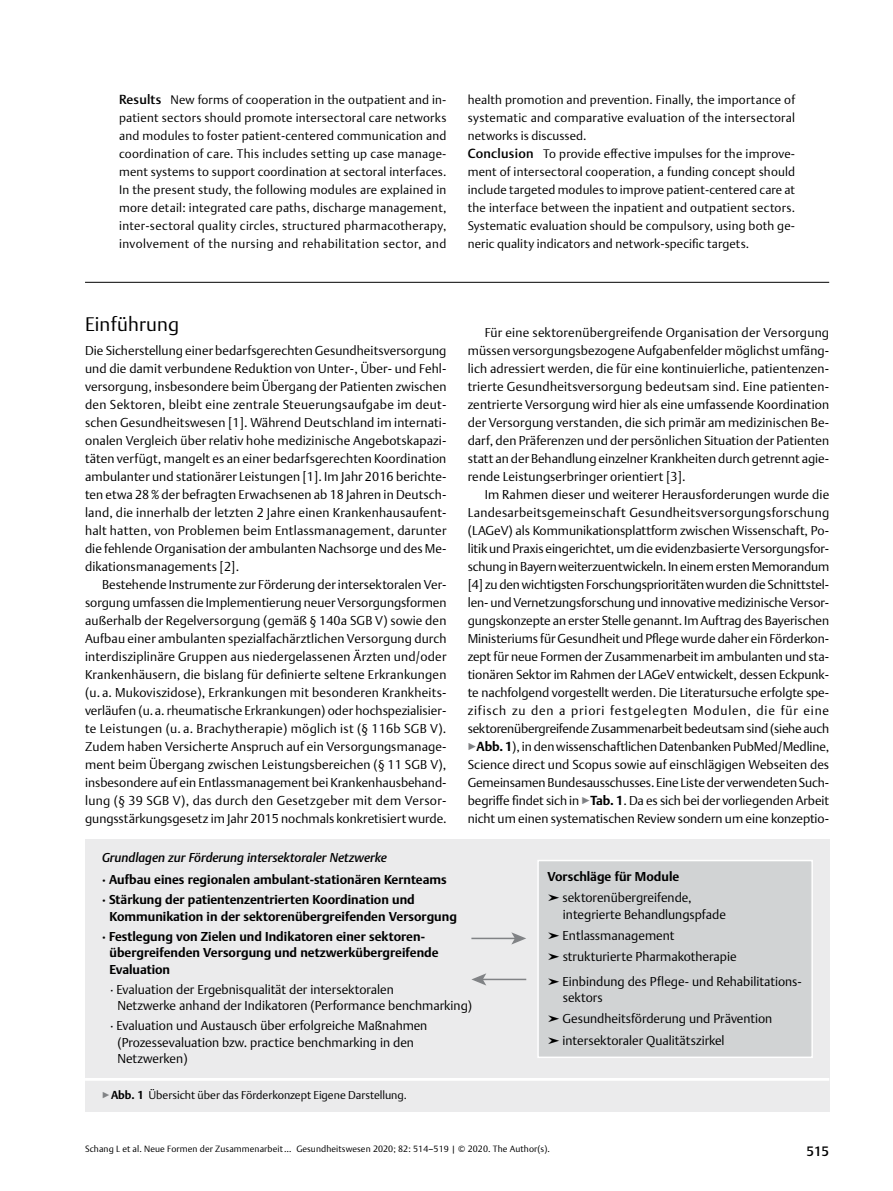
<style>
.page{position:relative;width:893px;height:1191px;background:#fff}
.page>*{position:absolute;margin:0;border:0;box-sizing:border-box;transform-origin:0 0}
.t1{font:300 19.5px "Thieme Argo 2011";letter-spacing:.01em;color:#000}
.t2{font:500 13.5px "Thieme Argo 2011";color:#000}
.t3{font:300 12.75px/18px "Thieme Argo 2011";color:#000}
.t4{font:700 12.75px/20.2px "Thieme Argo 2011";color:#000}
.t5{font:italic 500 12.75px "Thieme Argo 2011";color:#000}
.t6{font:300 12.3px/18px "Thieme Argo 2011";letter-spacing:.015em;color:#000;text-align:justify}
.t7{font:300 11.25px "Thieme Argo 2011";color:#000}
.t8{font:300 9px "Thieme Argo 2011";letter-spacing:.01em;color:#000}
.s1{font-weight:500;font-size:13.05px}
.s2{color:#808285}
.s3{font-weight:700}
</style>
<div class="page">
<hr style="left:85px;top:282px;width:744px;height:1px;background:#000">
<div style="left:85px;top:1077px;width:744px;height:34px;background:#ebebec"></div>
<hr style="left:85px;top:1077px;width:744px;height:3px;background:#fff">
<div style="left:85px;top:839px;width:744px;height:238px;background:#ebebec"></div>
<div style="left:537px;top:859px;width:276px;height:199px;background:#d1d3d4;border:2px solid #fff"></div>
<hr style="left:471px;top:937px;width:45px;height:2px;background:#808285">
<svg style="left:511px;top:932px;width:15px;height:12px"></svg>
<hr style="left:482px;top:978px;width:44px;height:2px;background:#808285">
<svg style="left:471px;top:973px;width:15px;height:12px"></svg>
<p class="t6" style="left:119px;top:90px;width:329px"><span class="s1">Results</span> New forms of cooperation in the outpatient and in&shy;patient sectors should promote intersectoral care networks and modules to foster patient-centered communication and coordination of care. This includes setting up case manage&shy;ment systems to support coordination at sectoral interfaces.<br>In the present study, the following modules are explained in more detail: integrated care paths, discharge management, inter-sectoral quality circles, structured pharmacotherapy, involvement of the nursing and rehabilitation sector, and</p>
<p class="t6" style="left:468px;top:90px;width:329px;text-align:left">health promotion and prevention. Finally, the importance of systematic and comparative evaluation of the intersectoral networks is discussed.<br><span class="s1">Conclusion</span> To provide effective impulses for the improve&shy;ment of intersectoral cooperation, a funding concept should include targeted modules to improve patient-centered care at the interface between the inpatient and outpatient sectors.<br>Systematic evaluation should be compulsory, using both ge&shy;neric quality indicators and network-specific targets.</p>
<h1 class="t1" style="left:85px;top:311px;width:96px">Einführung</h1>
<p class="t3" style="left:85px;top:341px;width:363px;text-align:justify">Die Sicherstellung einer bedarfsgerechten Gesundheitsversorgung und die damit verbundene Reduktion von Unter-, Über- und Fehl&shy;versorgung, insbesondere beim Übergang der Patienten zwischen den Sektoren, bleibt eine zentrale Steuerungsaufgabe im deut&shy;schen Gesundheitswesen [1]. Während Deutschland im internati&shy;onalen Vergleich über relativ hohe medizinische Angebotskapazi&shy;täten verfügt, mangelt es an einer bedarfsgerechten Koordination ambulanter und stationärer Leistungen [1]. Im Jahr 2016 berichte&shy;ten etwa 28% der befragten Erwachsenen ab 18 Jahren in Deutsch&shy;land, die innerhalb der letzten 2 Jahre einen Krankenhausaufent&shy;halt hatten, von Problemen beim Entlassmanagement, darunter die fehlende Organisation der ambulanten Nachsorge und des Me&shy;dikationsmanagements [2].</p>
<p class="t3" style="left:85px;top:575px;width:363px;text-align:justify;text-indent:17px">Bestehende Instrumente zur Förderung der intersektoralen Ver&shy;sorgung umfassen die Implementierung neuer Versorgungsformen außerhalb der Regelversorgung (gemäß § 140a SGB V) sowie den Aufbau einer ambulanten spezialfachärztlichen Versorgung durch interdisziplinäre Gruppen aus niedergelassenen Ärzten und/oder Krankenhäusern, die bislang für definierte seltene Erkrankungen (u. a. Mukoviszidose), Erkrankungen mit besonderen Krankheits&shy;verläufen (u. a. rheumatische Erkrankungen) oder hochspezialisier&shy;te Leistungen (u. a. Brachytherapie) möglich ist (§ 116b SGB V).<br>Zudem haben Versicherte Anspruch auf ein Versorgungsmanage&shy;ment beim Übergang zwischen Leistungsbereichen (§ 11 SGB V), insbesondere auf ein Entlassmanagement bei Krankenhausbehand&shy;lung (§ 39 SGB V), das durch den Gesetzgeber mit dem Versor&shy;gungsstärkungsgesetz im Jahr 2015 nochmals konkretisiert wurde.</p>
<p class="t3" style="left:468px;top:323px;width:363px;text-align:justify;text-indent:17px">Für eine sektorenübergreifende Organisation der Versorgung müssen versorgungsbezogene Aufgabenfelder möglichst umfäng&shy;lich adressiert werden, die für eine kontinuierliche, patientenzen&shy;trierte Gesundheitsversorgung bedeutsam sind. Eine patienten&shy;zentrierte Versorgung wird hier als eine umfassende Koordination der Versorgung verstanden, die sich primär am medizinischen Be&shy;darf, den Präferenzen und der persönlichen Situation der Patienten statt an der Behandlung einzelner Krankheiten durch getrennt agie&shy;rende Leistungserbringer orientiert [3].</p>
<p class="t3" style="left:468px;top:485px;width:363px;text-align:justify;text-indent:17px">Im Rahmen dieser und weiterer Herausforderungen wurde die Landesarbeitsgemeinschaft Gesundheitsversorgungsforschung (LAGeV) als Kommunikationsplattform zwischen Wissenschaft, Po&shy;litik und Praxis eingerichtet, um die evidenzbasierte Versorgungsfor&shy;schung in Bayern weiterzuentwickeln. In einem ersten Memorandum [4] zu den wichtigsten Forschungsprioritäten wurden die Schnittstel&shy;len- und Vernetzungsforschung und innovative medizinische Versor&shy;gungskonzepte an erster Stelle genannt. Im Auftrag des Bayerischen Ministeriums für Gesundheit und Pflege wurde daher ein Förderkon&shy;zept für neue Formen der Zusammenarbeit im ambulanten und sta&shy;tionären Sektor im Rahmen der LAGeV entwickelt, dessen Eckpunk&shy;te nachfolgend vorgestellt werden. Die Literatursuche erfolgte spe&shy;zifisch zu den a priori festgelegten Modulen, die für eine sektorenübergreifende Zusammenarbeit bedeutsam sind (siehe auch <span class="s2">▶</span><span class="s3">Abb. 1</span>), in den wissenschaftlichen Datenbanken PubMed/Medline, Science direct und Scopus sowie auf einschlägigen Webseiten des Gemeinsamen Bundesausschusses. Eine Liste der verwendeten Such&shy;begriffe findet sich in <span class="s2">▶</span><span class="s3">Tab. 1</span>. Da es sich bei der vorliegenden Arbeit nicht um einen systematischen Review sondern um eine konzeptio-</p>
<p class="t5" style="left:102px;top:849px;width:286px">Grundlagen zur Förderung intersektoraler Netzwerke</p>
<p class="t4" style="left:102px;top:869px;width:346px">· Aufbau eines regionalen ambulant-stationären Kernteams · Stärkung der patientenzentrierten Koordination und</p>
<p class="t4" style="left:102px;top:906px;width:356px;line-height:19.6px;text-indent:7px">Kommunikation in der sektorenübergreifenden Versorgung · Festlegung von Zielen und Indikatoren einer sektoren-</p>
<p class="t4" style="left:109px;top:944px;width:331px;line-height:16.5px">übergreifenden Versorgung und netzwerkübergreifende<br>Evaluation</p>
<p class="t3" style="left:117px;top:980px;width:356px;line-height:16.5px;text-indent:-7px">· Evaluation der Ergebnisqualität der intersektoralen<br>Netzwerke anhand der Indikatoren (Performance benchmarking)</p>
<p class="t3" style="left:117px;top:1017px;width:311px;line-height:16.5px;text-indent:-7px">· Evaluation und Austausch über erfolgreiche Maßnahmen (Prozessevaluation bzw. practice benchmarking in den<br>Netzwerken)</p>
<p class="t7" style="left:102px;top:1087px;width:306px"><span class="s2">▶</span><span class="s3">Abb. 1</span> Übersicht über das Förderkonzept Eigene Darstellung.</p>
<p class="t4" style="left:547px;top:866px;width:133px">Vorschläge für Module</p>
<p class="t3" style="left:563px;top:889px;width:165px;line-height:16.5px;text-indent:-16px">➤ sektorenübergreifende, integrierte Behandlungspfade</p>
<p class="t3" style="left:547px;top:925px;width:191px;line-height:20.7px">➤ Entlassmanagement<br>➤ strukturierte Pharmakotherapie</p>
<p class="t3" style="left:563px;top:972px;width:241px;line-height:16.5px;text-indent:-16px">➤ Einbindung des Pflege- und Rehabilitations&shy;sektors</p>
<p class="t3" style="left:547px;top:1007px;width:226px;line-height:21.6px">➤ Gesundheitsförderung und Prävention ➤ intersektoraler Qualitätszirkel</p>
<p class="t8" style="left:85px;top:1143px;width:466px">Schang L et al. Neue Formen der Zusammenarbeit … Gesundheitswesen 2020; 82: 514–519 | © 2020. The Author(s).</p>
<p class="t2" style="left:806px;top:1142px;width:24px">515</p>
</div>
